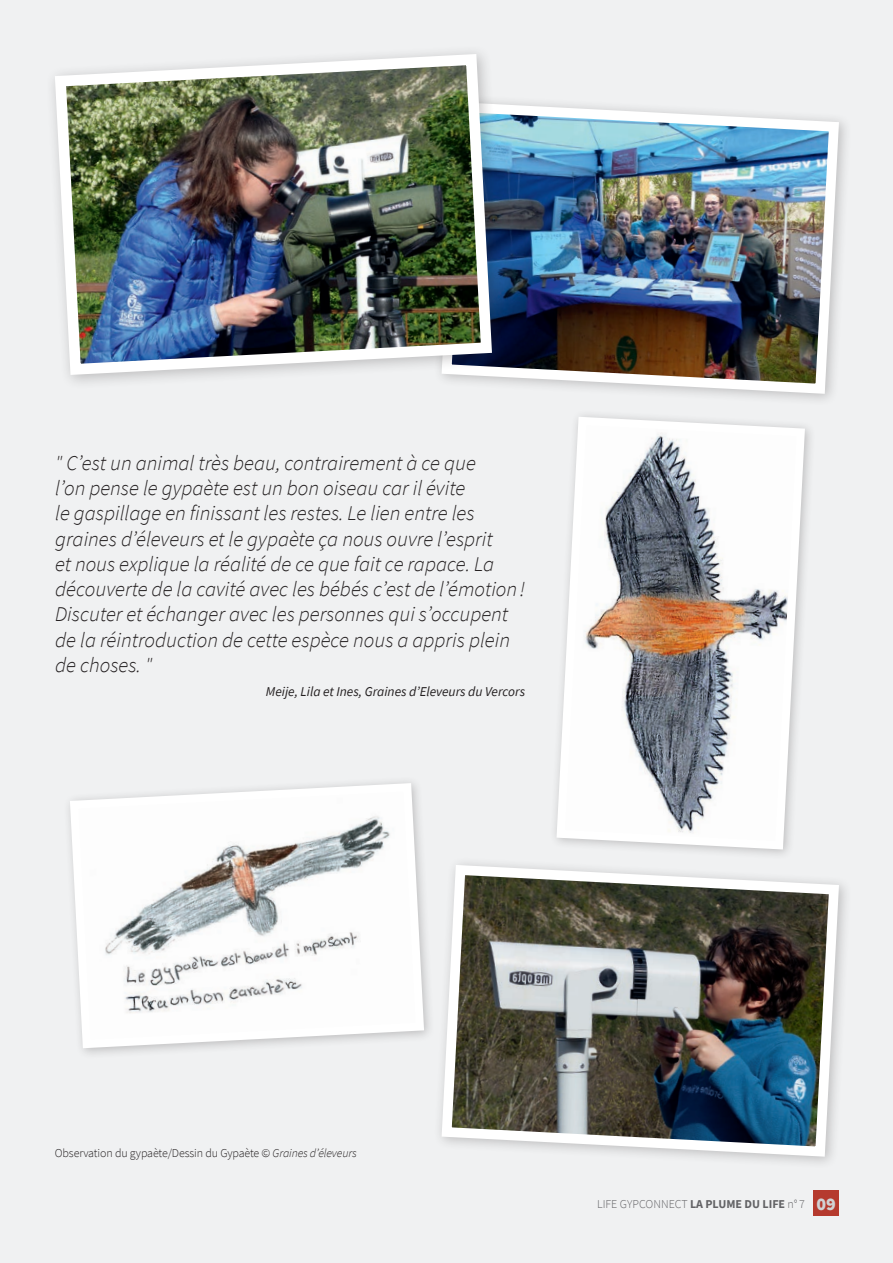
<style>
.page{position:relative;width:893px;height:1263px;background:#f0f1f2}
.page>*{position:absolute;margin:0;border:0;box-sizing:border-box;transform-origin:0 0}
.t1{font:italic 300 21px/25.2px "Source Sans Pro";color:#231f20}
.t2{font:italic 13.5px "Source Sans Pro";color:#231f20}
.t3{font:300 12px "Source Sans Pro";letter-spacing:-.01em;color:#231f20}
.t4{font:300 12px "Source Sans Pro";color:#636366}
.s1{font-style:italic}
.s2{font-weight:700}
.s3{font-weight:900;font-size:18px;color:#d1d2d4}
</style>
<div class="page">
<div style="left:813px;top:1190px;width:26px;height:26px;background:#b53a2e"></div>
<img style="left:440px;top:863px;width:404px;height:299px">
<svg style="left:69px;top:781px;width:359px;height:271px"></svg>
<img style="left:507px;top:102px;width:337px;height:297px">
<div style="left:45px;top:45px;width:462px;height:345px;background:#231f20;opacity:.25"></div>
<img style="left:49px;top:48px;width:449px;height:333px">
<svg style="left:555px;top:415px;width:254px;height:439px"></svg>
<p class="t1" style="left:55px;top:450px;width:471px">" C’est un animal très beau, contrairement à ce que<br>l’on pense le gypaète est un bon oiseau car il évite<br>le gaspillage en finissant les restes. Le lien entre les graines d’éleveurs et le gypaète ça nous ouvre l’esprit<br>et nous explique la réalité de ce que fait ce rapace. La découverte de la cavité avec les bébés c’est de l’émotion!<br>Discuter et échanger avec les personnes qui s’occupent de la réintroduction de cette espèce nous a appris plein de choses. "</p>
<p class="t2" style="left:266px;top:683px;width:261px">Meije, Lila et Ines, Graines d’Eleveurs du Vercors</p>
<p class="t3" style="left:55px;top:1145px;width:303px">Observation du gypaète/Dessin du Gypaète © <span class="s1">Graines d’éleveurs</span></p>
<p class="t4" style="left:597px;top:1197px;width:240px">LIFE GYPCONNECT <span class="s2">LA PLUME DU LIFE</span> n° 7 <span class="s3">09</span></p>
</div>
